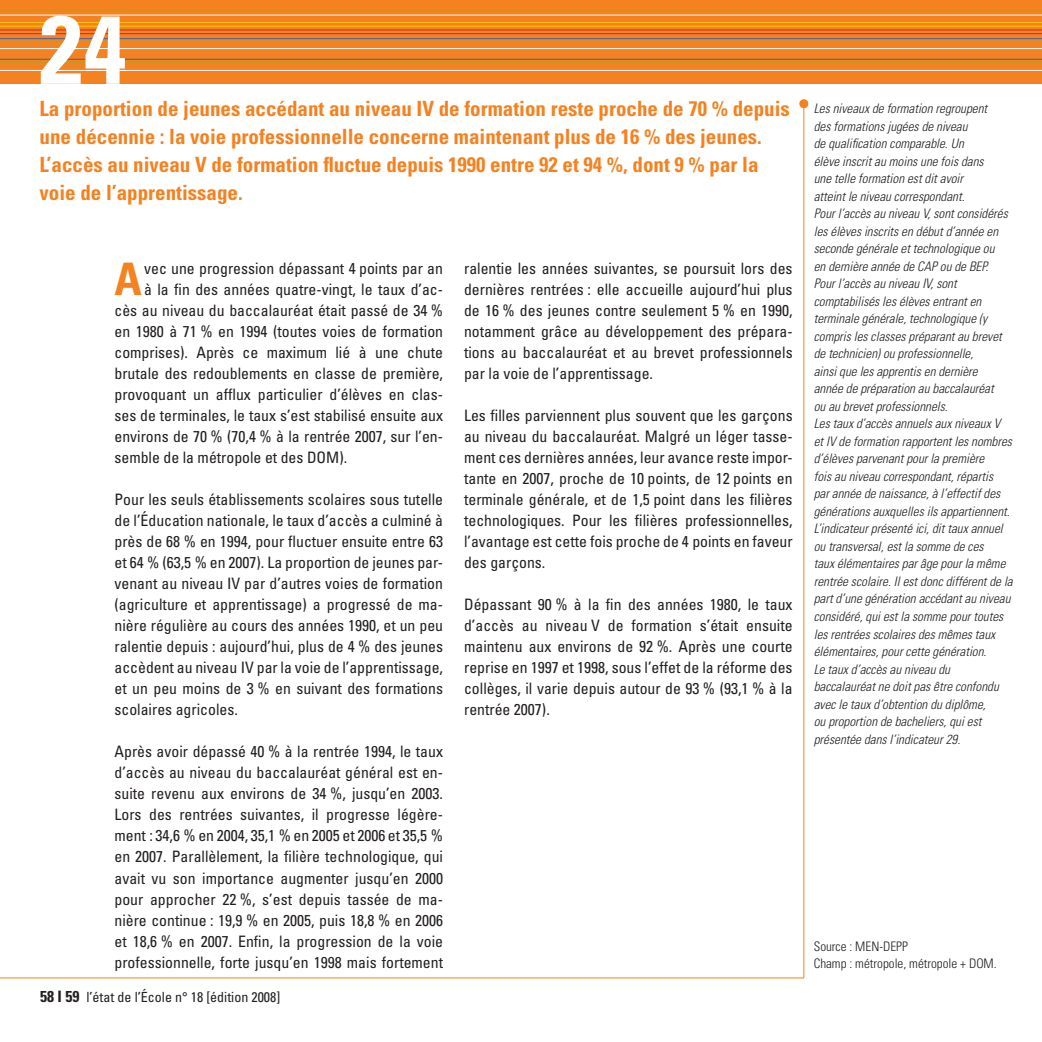
<style>
.page{position:relative;width:1042px;height:1042px;background:#fff}
.page>*{position:absolute;margin:0;border:0;box-sizing:border-box;transform-origin:0 0}
.t1{font:700 condensed 96.25px "Univers";color:#fff}
.t2{font:700 condensed 44.8px "Univers";color:#f58220}
.t3{font:700 condensed 21px/28px "Univers";color:#f58220}
.t4{font:condensed 15.75px/21px "Univers";color:#231f20;text-align:justify}
.t5{font:condensed 14px "Univers";color:#231f20}
.t6{font:italic 300 condensed 13.12px/17.5px "Univers";color:#231f20}
.t7{font:300 condensed 13.12px/17.5px "Univers";color:#231f20}
.s1{font-weight:700;font-size:15.75px}
</style>
<div class="page">
<svg style="left:0;top:0;width:1042px;height:83px;background:#f28222"></svg>
<hr style="left:0;top:11px;width:1042px;height:1px;background:#97ad32">
<hr style="left:0;top:15px;width:1042px;height:1px;background:#fff">
<hr style="left:0;top:22px;width:1042px;height:1px;background:#f7c509">
<hr style="left:0;top:26px;width:1042px;height:1px;background:#f7c509">
<hr style="left:0;top:38px;width:1042px;height:1px;background:#4a5da9">
<hr style="left:0;top:41px;width:1042px;height:1px;background:#97ad32">
<hr style="left:0;top:48px;width:1042px;height:1px;background:#fff">
<hr style="left:0;top:63px;width:1042px;height:1px;background:#97ad32">
<hr style="left:0;top:70px;width:1042px;height:1px;background:#fff">
<hr style="left:0;top:59px;width:1042px;height:1px;background:#4a5da9">
<hr style="left:0;top:30px;width:1042px;height:1px;background:#d1232a">
<hr style="left:0;top:33px;width:1042px;height:1px;background:#d1232a">
<hr style="left:0;top:977px;width:803px;height:1px;background:#f58220">
<hr style="left:803px;top:103px;width:1px;height:874px;background:#f58220">
<div style="left:799px;top:99px;width:9px;height:9px;background:#f58220;border-radius:50%"></div>
<h1 class="t1" style="left:40px;top:-9px;width:85px">24</h1>
<p class="t3" style="left:40px;top:94px;width:752px">La proportion de jeunes accédant au niveau IV de formation reste proche de 70 % depuis une décennie : la voie professionnelle concerne maintenant plus de 16 % des jeunes.<br>L’accès au niveau V de formation fluctue depuis 1990 entre 92 et 94 %, dont 9 % par la voie de l’apprentissage.</p>
<h2 class="t2" style="left:114px;top:252px;width:29px">A</h2>
<p class="t4" style="left:144px;top:258px;width:300px">vec une progression dépassant 4 points par an</p>
<p class="t4" style="left:144px;top:279px;width:300px">à la fin des années quatre-vingt, le taux d’ac-</p>
<p class="t4" style="left:114px;top:300px;width:330px">cès au niveau du baccalauréat était passé de 34 %</p>
<p class="t4" style="left:114px;top:321px;width:330px">en 1980 à 71 % en 1994 (toutes voies de formation</p>
<p class="t4" style="left:114px;top:342px;width:330px">comprises). Après ce maximum lié à une chute</p>
<p class="t4" style="left:114px;top:363px;width:330px">brutale des redoublements en classe de première,</p>
<p class="t4" style="left:114px;top:384px;width:330px">provoquant un afflux particulier d’élèves en clas-</p>
<p class="t4" style="left:114px;top:405px;width:330px">ses de terminales, le taux s’est stabilisé ensuite aux</p>
<p class="t4" style="left:114px;top:426px;width:330px">environs de 70 % (70,4 % à la rentrée 2007, sur l’en-</p>
<p class="t4" style="left:114px;top:447px;width:234px">semble de la métropole et des DOM).</p>
<p class="t4" style="left:114px;top:489px;width:330px">Pour les seuls établissements scolaires sous tutelle de l’Éducation nationale, le taux d’accès a culminé à près de 68 % en 1994, pour fluctuer ensuite entre 63 et 64 % (63,5 % en 2007). La proportion de jeunes par&shy;venant au niveau IV par d’autres voies de formation (agriculture et apprentissage) a progressé de ma&shy;nière régulière au cours des années 1990, et un peu ralentie depuis : aujourd’hui, plus de 4 % des jeunes accèdent au niveau IV par la voie de l’apprentissage, et un peu moins de 3 % en suivant des formations scolaires agricoles.</p>
<p class="t4" style="left:114px;top:741px;width:330px">Après avoir dépassé 40 % à la rentrée 1994, le taux d’accès au niveau du baccalauréat général est en&shy;suite revenu aux environs de 34 %, jusqu’en 2003.<br>Lors des rentrées suivantes, il progresse légère&shy;ment : 34,6 % en 2004, 35,1 % en 2005 et 2006 et 35,5 % en 2007. Parallèlement, la filière technologique, qui avait vu son importance augmenter jusqu’en 2000 pour approcher 22 %, s’est depuis tassée de ma&shy;nière continue : 19,9 % en 2005, puis 18,8 % en 2006 et 18,6 % en 2007. Enfin, la progression de la voie professionnelle, forte jusqu’en 1998 mais fortement</p>
<p class="t5" style="left:40px;top:988px;width:242px"><span class="s1">58 I 59</span> l’état de l’école n° 18 [édition 2008]</p>
<p class="t4" style="left:464px;top:258px;width:330px">ralentie les années suivantes, se poursuit lors des dernières rentrées : elle accueille aujourd’hui plus de 16 % des jeunes contre seulement 5 % en 1990, notamment grâce au développement des prépara&shy;tions au baccalauréat et au brevet professionnels par la voie de l’apprentissage.</p>
<p class="t4" style="left:464px;top:405px;width:330px">Les filles parviennent plus souvent que les garçons au niveau du baccalauréat. Malgré un léger tasse&shy;ment ces dernières années, leur avance reste impor&shy;tante en 2007, proche de 10 points, de 12 points en terminale générale, et de 1,5 point dans les filières technologiques. Pour les filières professionnelles, l’avantage est cette fois proche de 4 points en faveur des garçons.</p>
<p class="t4" style="left:464px;top:594px;width:330px">Dépassant 90 % à la fin des années 1980, le taux d’accès au niveau V de formation s’était ensuite maintenu aux environs de 92 %. Après une courte reprise en 1997 et 1998, sous l’effet de la réforme des collèges, il varie depuis autour de 93 % (93,1 % à la rentrée 2007).</p>
<p class="t6" style="left:814px;top:100px;width:200px">Les niveaux de formation regroupent<br>des formations jugées de niveau<br>de qualification comparable. Un<br>élève inscrit au moins une fois dans<br>une telle formation est dit avoir<br>atteint le niveau correspondant.<br>Pour l’accès au niveau V, sont considérés les élèves inscrits en début d’année en seconde générale et technologique ou<br>en dernière année de CAP ou de BEP.<br>Pour l’accès au niveau IV, sont comptabilisés les élèves entrant en terminale générale, technologique (y compris les classes préparant au brevet de technicien) ou professionnelle,<br>ainsi que les apprentis en dernière<br>année de préparation au baccalauréat<br>ou au brevet professionnels.<br>Les taux d’accès annuels aux niveaux V et IV de formation rapportent les nombres d’élèves parvenant pour la première<br>fois au niveau correspondant, répartis<br>par année de naissance, à l’effectif des générations auxquelles ils appartiennent.<br>L’indicateur présenté ici, dit taux annuel ou transversal, est la somme de ces<br>taux élémentaires par âge pour la même rentrée scolaire. Il est donc différent de la part d’une génération accédant au niveau considéré, qui est la somme pour toutes les rentrées scolaires des mêmes taux élémentaires, pour cette génération.<br>Le taux d’accès au niveau du baccalauréat ne doit pas être confondu avec le taux d’obtention du diplôme,<br>ou proportion de bacheliers, qui est présentée dans l’indicateur 29.</p>
<p class="t7" style="left:814px;top:937px;width:184px">Source : MEN-DEPP<br>Champ : métropole, métropole + DOM.</p>
</div>
